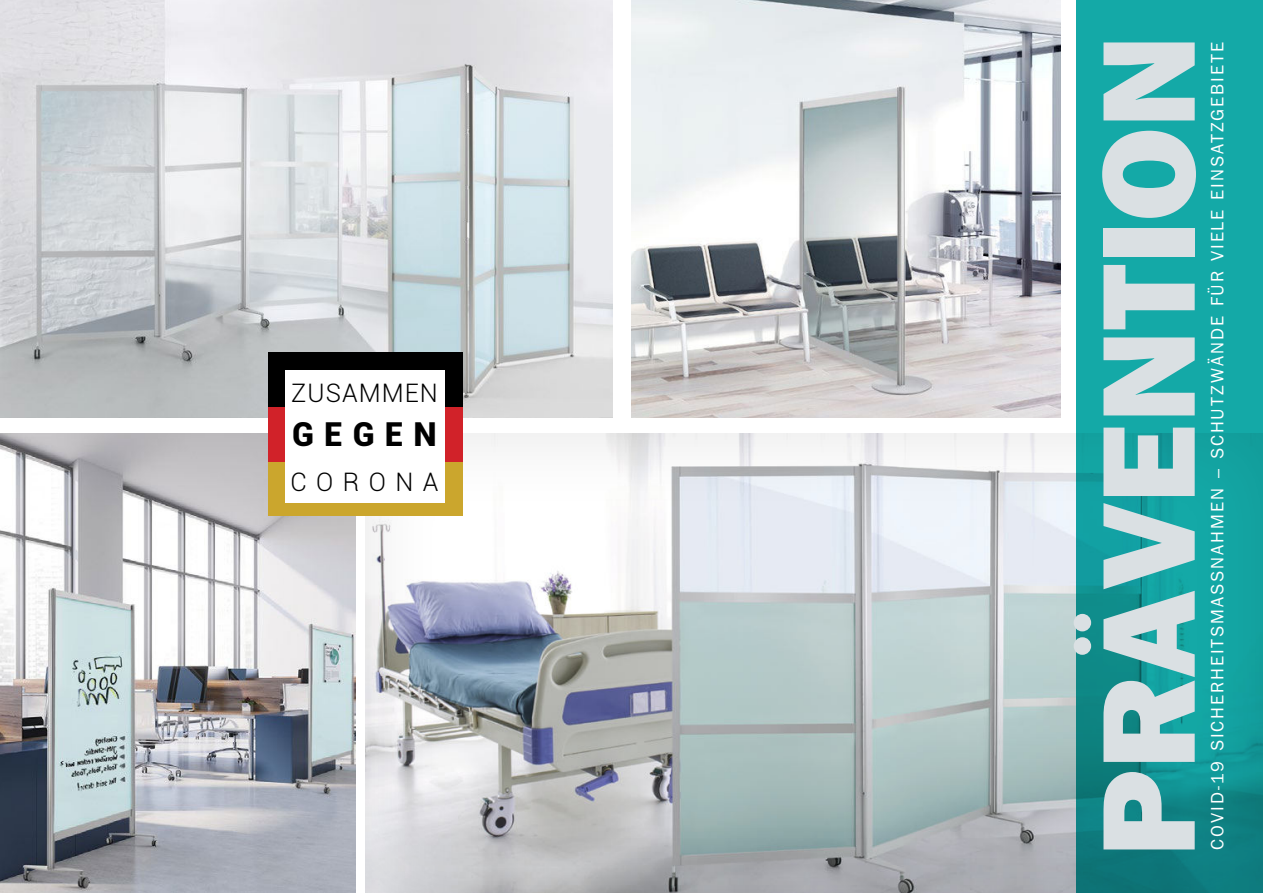
<style>
.page{position:relative;width:1263px;height:893px;background:#fff}
.page>*{position:absolute;margin:0;border:0;box-sizing:border-box;transform-origin:0 0}
.t1{font:800 132.9px "Franklin Gothic LT";color:#dae0e3}
.t2{font:900 33px "Roboto";letter-spacing:.31em;color:#000}
.t3{font:300 25.5px "Roboto";letter-spacing:.04em;color:#000}
.t4{font:18px "Franklin Gothic LT";letter-spacing:.105em;color:#fff}
</style>
<div class="page">
<svg style="left:365px;top:433px;width:711px;height:460px"></svg>
<img style="left:0;top:0;width:613px;height:418px">
<svg style="left:1076px;top:0;width:187px;height:893px;background:#129e9d"></svg>
<img style="left:0;top:434px;width:355px;height:459px">
<img style="left:631px;top:0;width:429px;height:418px">
<div style="left:268px;top:462px;width:195px;height:54px;background:#cba62d"></div>
<div style="left:268px;top:407px;width:195px;height:55px;background:#d12229"></div>
<div style="left:268px;top:352px;width:195px;height:55px;background:#000"></div>
<div style="left:285px;top:371px;width:160px;height:132px;background:#fff"></div>
<h3 class="t3" style="left:291px;top:378px;width:148px">ZUSAMMEN</h3>
<h2 class="t2" style="left:292px;top:416px;width:146px">GEGEN</h2>
<h3 class="t3" style="left:290px;top:467px;width:150px">CORONA</h3>
<h1 class="t1" style="left:1071px;top:856px;width:823px;rotate:-90deg">PRÄVENTION</h1>
<p class="t4" style="left:1207px;top:850px;width:809px;rotate:-90deg">COVID-19 SICHERHEITSMASSNAHMEN – SCHUTZWÄNDE FÜR VIELE EINSATZGEBIETE</p>
</div>
